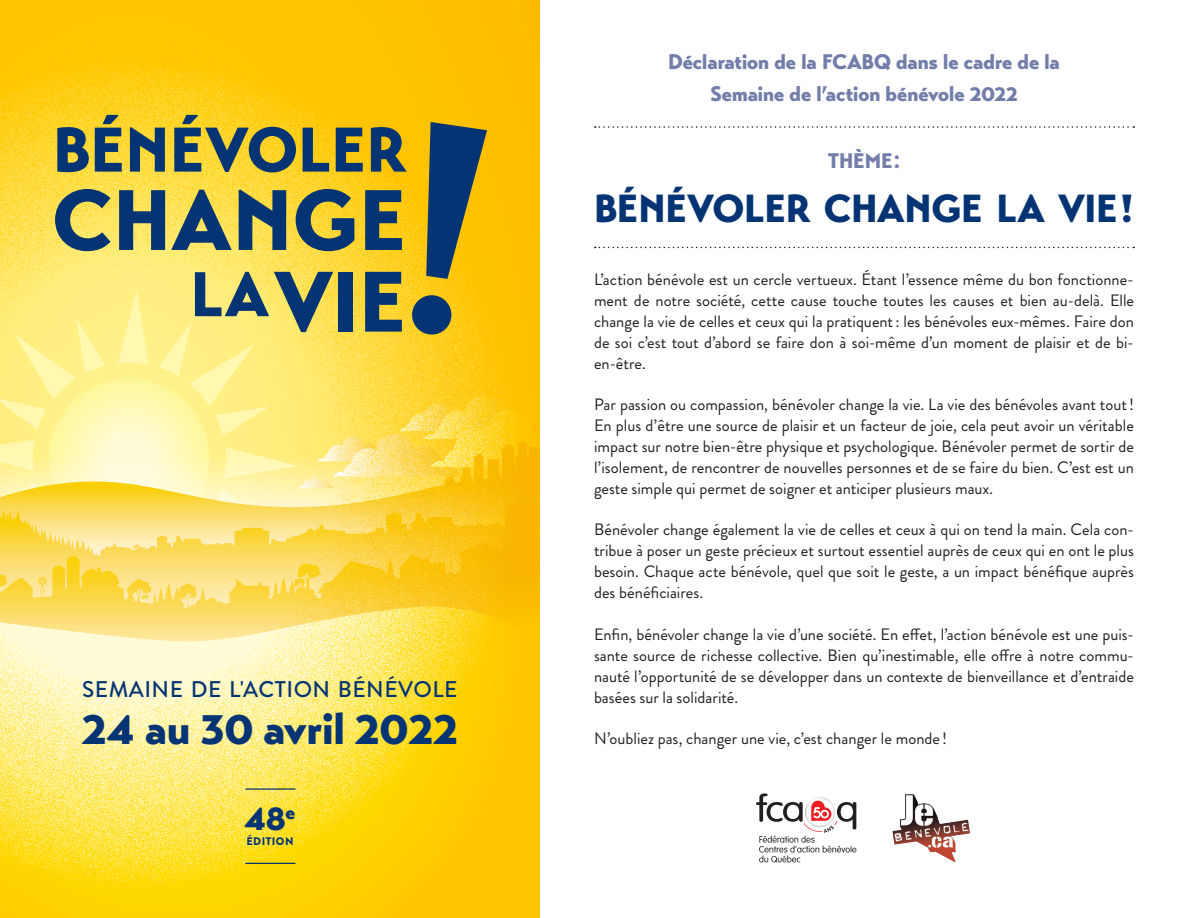
<style>
.page{position:relative;width:1188px;height:918px;background:#fff}
.page>*{position:absolute;margin:0;border:0;box-sizing:border-box;transform-origin:0 0}
.t1{font:900 85.2px "Transat";letter-spacing:.01em;color:#053474}
.t2{font:900 62.7px "Transat";letter-spacing:.01em;color:#053474}
.t3{font:900 44.25px "Transat";letter-spacing:.01em;color:#053474}
.Titre{font:900 39px "Transat";color:#053474}
.t4{font:900 34.35px "Transat";color:#053474}
.t5{font:500 22.65px "Brandon Grotesque";letter-spacing:.02em;color:#053474}
.Déclaration{font:900 21px "Transat";color:#737da9}
.Texte{font:16.5px/21px "Brandon Grotesque";color:#231f20;text-align:justify}
.t6{font:900 10.95px "Brandon Grotesque";letter-spacing:.04em;color:#053474}
</style>
<div class="page">
<svg style="left:595px;top:247px;width:539px;height:1px"></svg>
<svg style="left:595px;top:126px;width:539px;height:2px"></svg>
<img style="left:0;top:0;width:540px;height:918px">
<svg style="left:426px;top:122px;width:61px;height:157px;background:#626949"></svg>
<div style="left:412px;top:295px;width:40px;height:40px;background:#053474;border-radius:50%"></div>
<hr style="left:245px;top:863px;width:50px;height:1px;background:#053474">
<hr style="left:245px;top:788px;width:50px;height:2px;background:#053474">
<img style="left:892px;top:794px;width:78px;height:68px">
<svg style="left:756px;top:793px;width:100px;height:69px"></svg>
<p class="t2" style="left:53px;top:111px;width:355px">BÉNÉVOLER</p>
<p class="t1" style="left:53px;top:168px;width:355px">CHANGE</p>
<p class="t2" style="left:191px;top:256px;width:80px">LA</p>
<p class="t1" style="left:275px;top:249px;width:133px">VIE</p>
<p class="t5" style="left:82px;top:674px;width:377px">SEMAINE DE L'ACTION BÉNÉVOLE</p>
<p class="t3" style="left:82px;top:702px;width:377px">24 au 30 avril 2022</p>
<p class="t4" style="left:245px;top:797px;width:52px">48<sup>e</sup></p>
<p class="t6" style="left:246px;top:833px;width:49px">ÉDITION</p>
<p class="Déclaration" style="left:668px;top:49px;width:393px">Déclaration de la FCABQ dans le cadre de la</p>
<p class="Déclaration" style="left:710px;top:81px;width:309px">Semaine de l’action bénévole 2022</p>
<p class="Déclaration" style="left:828px;top:148px;width:74px">THÈME :</p>
<p class="Titre" style="left:594px;top:184px;width:541px">BÉNÉVOLER CHANGE LA VIE !</p>
<p class="Texte" style="left:594px;top:269px;width:542px">L’action bénévole est un cercle vertueux. Étant l’essence même du bon fonctionne&shy;ment de notre société, cette cause touche toutes les causes et bien au-delà. Elle change la vie de celles et ceux qui la pratiquent: les bénévoles eux-mêmes. Faire don de soi c’est tout d’abord se faire don à soi-même d’un moment de plaisir et de bi&shy;en-être.</p>
<p class="Texte" style="left:594px;top:394px;width:542px">Par passion ou compassion, bénévoler change la vie. La vie des bénévoles avant tout!<br>En plus d’être une source de plaisir et un facteur de joie, cela peut avoir un véritable impact sur notre bien-être physique et psychologique. Bénévoler permet de sortir de l’isolement, de rencontrer de nouvelles personnes et de se faire du bien. C’est est un geste simple qui permet de soigner et anticiper plusieurs maux.</p>
<p class="Texte" style="left:594px;top:519px;width:542px">Bénévoler change également la vie de celles et ceux à qui on tend la main. Cela con&shy;tribue à poser un geste précieux et surtout essentiel auprès de ceux qui en ont le plus besoin. Chaque acte bénévole, quel que soit le geste, a un impact bénéfique auprès des bénéficiaires.</p>
<p class="Texte" style="left:594px;top:624px;width:542px">Enfin, bénévoler change la vie d’une société. En effet, l’action bénévole est une puis&shy;sante source de richesse collective. Bien qu’inestimable, elle offre à notre commu&shy;nauté l’opportunité de se développer dans un contexte de bienveillance et d’entraide basées sur la solidarité.</p>
<p class="Texte" style="left:594px;top:728px;width:355px">N’oubliez pas, changer une vie, c’est changer le monde !</p>
</div>
